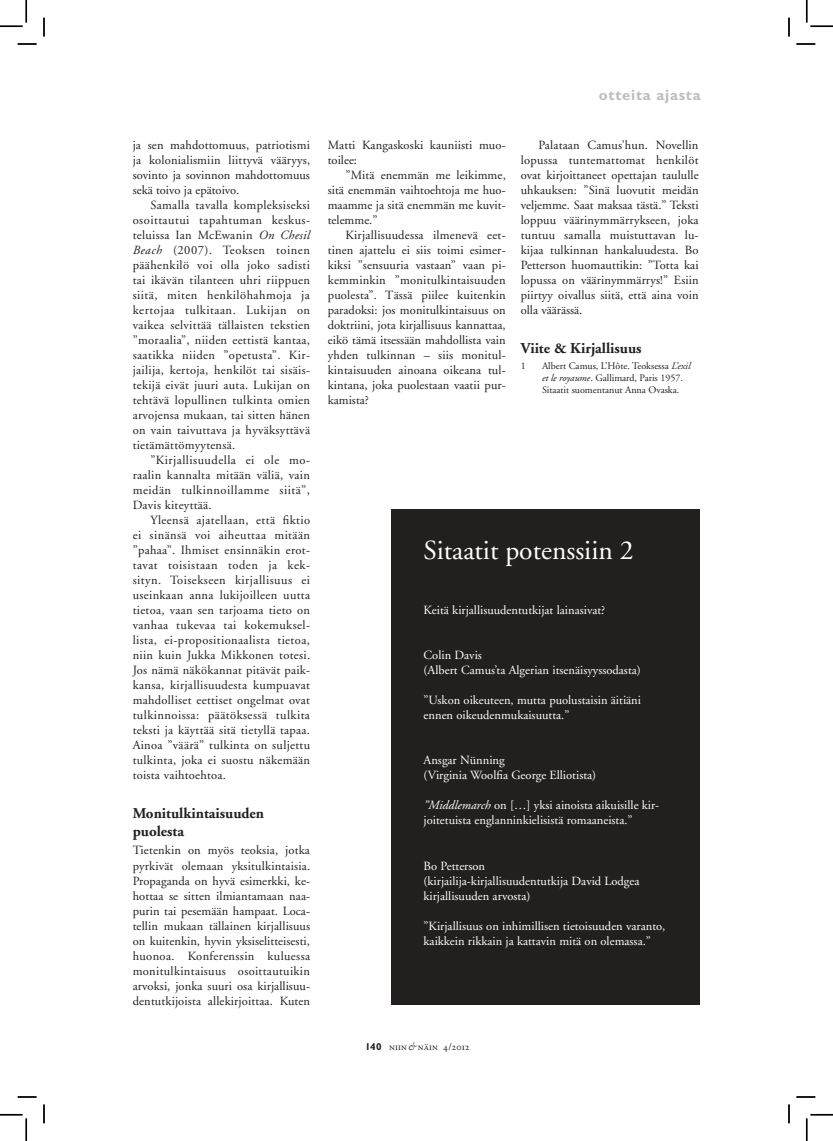
<style>
.page{position:relative;width:833px;height:1141px;background:#fff}
.page>*{position:absolute;margin:0;border:0;box-sizing:border-box;transform-origin:0 0}
.t1{font:27.5px "Adobe Garamond";color:#fff}
.t2{font:700 15px/17.5px "Adobe Garamond";color:#221f1f}
.t3{font:700 15px "Gill Sans";letter-spacing:.05em;color:#bbbdbf}
.t4{font:12.5px/15px "Adobe Garamond";letter-spacing:.01em;color:#221f1f;text-align:justify}
.t5{font:12.5px/15px "Adobe Garamond";color:#fff}
.t6{font:10px/12px "Adobe Garamond";color:#221f1f}
.t7{font:10px "Adobe Garamond Regular SC";letter-spacing:.02em;color:#221f1f}
.s1{font-style:italic}
.s2{font-family:"Gill Sans";font-weight:700}
.s3{font-family:"Adobe Garamond";font-style:italic}
</style>
<div class="page">
<div style="left:391px;top:509px;width:308px;height:495px;background:#221f1f"></div>
<svg style="left:18px;top:43px;width:18px;height:2px"></svg>
<svg style="left:796px;top:43px;width:18px;height:2px"></svg>
<svg style="left:18px;top:1096px;width:18px;height:1px"></svg>
<svg style="left:796px;top:1096px;width:18px;height:1px"></svg>
<svg style="left:43px;top:18px;width:2px;height:18px"></svg>
<svg style="left:43px;top:1104px;width:2px;height:19px"></svg>
<svg style="left:788px;top:18px;width:1px;height:18px"></svg>
<svg style="left:788px;top:1104px;width:1px;height:19px"></svg>
<hr style="left:0;top:1113px;width:23px;height:2px;background:#000">
<hr style="left:810px;top:1113px;width:21px;height:2px;background:#000">
<hr style="left:805px;top:0;width:2px;height:23px;background:#000">
<hr style="left:805px;top:1118px;width:2px;height:22px;background:#000">
<svg style="left:0;top:0;width:27px;height:27px"></svg>
<svg style="left:0;top:1114px;width:27px;height:26px"></svg>
<svg style="left:806px;top:0;width:25px;height:27px"></svg>
<svg style="left:806px;top:1114px;width:25px;height:26px"></svg>
<p class="t4" style="left:133px;top:139px;width:179px">ja sen mahdottomuus, patriotismi ja kolonialismiin liittyvä vääryys, sovinto ja sovinnon mahdottomuus sekä toivo ja epätoivo.</p>
<p class="t4" style="left:133px;top:199px;width:179px;text-indent:18px">Samalla tavalla kompleksiseksi osoittautui tapahtuman keskus&shy;teluissa Ian McEwanin <span class="s1">On Chesil Beach</span> (2007). Teoksen toinen päähenkilö voi olla joko sadisti tai ikävän tilanteen uhri riippuen siitä, miten henkilöhahmoja ja kertojaa tulkitaan. Lukijan on vaikea selvittää tällaisten tekstien ”moraalia”, niiden eettistä kantaa, saatikka niiden ”opetusta”. Kir&shy;jailija, kertoja, henkilöt tai sisäis&shy;tekijä eivät juuri auta. Lukijan on tehtävä lopullinen tulkinta omien arvojensa mukaan, tai sitten hänen on vain taivuttava ja hyväksyttävä tietämättömyytensä.</p>
<p class="t4" style="left:133px;top:454px;width:179px;text-indent:18px">”Kirjallisuudella ei ole mo&shy;raalin kannalta mitään väliä, vain meidän tulkinnoillamme siitä”, Davis kiteyttää.</p>
<p class="t4" style="left:133px;top:514px;width:179px;text-indent:18px">Yleensä ajatellaan, että fiktio ei sinänsä voi aiheuttaa mitään ”pahaa”. Ihmiset ensinnäkin erot&shy;tavat toisistaan toden ja kek&shy;sityn. Toisekseen kirjallisuus ei useinkaan anna lukijoilleen uutta tietoa, vaan sen tarjoama tieto on vanhaa tukevaa tai kokemuksel&shy;lista, ei-propositionaalista tietoa, niin kuin Jukka Mikkonen totesi.<br>Jos nämä näkökannat pitävät paik&shy;kansa, kirjallisuudesta kumpuavat mahdolliset eettiset ongelmat ovat tulkinnoissa: päätöksessä tulkita teksti ja käyttää sitä tietyllä tapaa.<br>Ainoa ”väärä” tulkinta on suljettu tulkinta, joka ei suostu näkemään toista vaihtoehtoa.</p>
<p class="t2" style="left:133px;top:806px;width:133px">Monitulkintaisuuden puolesta</p>
<p class="t4" style="left:133px;top:844px;width:179px">Tietenkin on myös teoksia, jotka pyrkivät olemaan yksitulkintaisia.<br>Propaganda on hyvä esimerkki, ke&shy;hottaa se sitten ilmiantamaan naa&shy;purin tai pesemään hampaat. Loca&shy;tellin mukaan tällainen kirjallisuus on kuitenkin, hyvin yksiselitteisesti, huonoa. Konferenssin kuluessa monitulkintaisuus osoittautuikin arvoksi, jonka suuri osa kirjallisuu&shy;dentutkijoista allekirjoittaa. Kuten</p>
<p class="t4" style="left:327px;top:139px;width:179px">Matti Kangaskoski kauniisti muo&shy;toilee:</p>
<p class="t4" style="left:327px;top:169px;width:179px;text-indent:18px">”Mitä enemmän me leikimme, sitä enemmän vaihtoehtoja me huo&shy;maamme ja sitä enemmän me kuvit&shy;telemme.”</p>
<p class="t4" style="left:327px;top:229px;width:179px;text-indent:18px">Kirjallisuudessa ilmenevä eet&shy;tinen ajattelu ei siis toimi esimer&shy;kiksi ”sensuuria vastaan” vaan pi&shy;kemminkin ”monitulkintaisuuden puolesta”. Tässä piilee kuitenkin paradoksi: jos monitulkintaisuus on doktriini, jota kirjallisuus kannattaa, eikö tämä itsessään mahdollista vain yhden tulkinnan – siis monitul&shy;kintaisuuden ainoana oikeana tul&shy;kintana, joka puolestaan vaatii pur&shy;kamista?</p>
<p class="t3" style="left:598px;top:90px;width:103px">otteita ajasta</p>
<p class="t4" style="left:520px;top:139px;width:179px;text-indent:18px">Palataan Camus’hun. Novellin lopussa tuntemattomat henkilöt ovat kirjoittaneet opettajan taululle uhkauksen: ”Sinä luovutit meidän veljemme. Saat maksaa tästä.” Teksti loppuu väärinymmärrykseen, joka tuntuu samalla muistuttavan lu&shy;kijaa tulkinnan hankaluudesta. Bo Petterson huomauttikin: ”Totta kai lopussa on väärinymmärrys!” Esiin piirtyy oivallus siitä, että aina voin olla väärässä.</p>
<p class="t2" style="left:520px;top:341px;width:122px">Viite &amp; Kirjallisuus</p>
<p class="t6" style="left:520px;top:360px;width:6px">1</p>
<p class="t6" style="left:541px;top:360px;width:150px">Albert Camus, L’Hôte. Teoksessa <span class="s1">L’exil et le royaume</span>. Gallimard, Paris 1957.<br>Sitaatit suomentanut Anna Ovaska.</p>
<h1 class="t1" style="left:423px;top:539px;width:211px">Sitaatit potenssiin 2</h1>
<p class="t5" style="left:423px;top:604px;width:183px">Keitä kirjallisuudentutkijat lainasivat?</p>
<p class="t5" style="left:423px;top:649px;width:219px">Colin Davis<br>(Albert Camus’ta Algerian itsenäisyyssodasta)</p>
<p class="t5" style="left:423px;top:694px;width:219px">”Uskon oikeuteen, mutta puolustaisin äitiäni ennen oikeudenmukaisuutta.”</p>
<p class="t5" style="left:423px;top:754px;width:174px">Ansgar Nünning<br>(Virginia Woolfia George Elliotista)</p>
<p class="t5" style="left:423px;top:799px;width:237px"><span class="s1">”Middlemarch</span> on […] yksi ainoista aikuisille kir&shy;joitetuista englanninkielisistä romaaneista.”</p>
<p class="t5" style="left:423px;top:859px;width:217px">Bo Petterson<br>(kirjailija-kirjallisuudentutkija David Lodgea kirjallisuuden arvosta)</p>
<p class="t5" style="left:423px;top:919px;width:243px">”Kirjallisuus on inhimillisen tietoisuuden varanto, kaikkein rikkain ja kattavin mitä on olemassa.”</p>
<p class="t7" style="left:365px;top:1042px;width:106px"><span class="s2">140</span> niin <span class="s3">&amp;</span> näin 4/2012</p>
</div>
